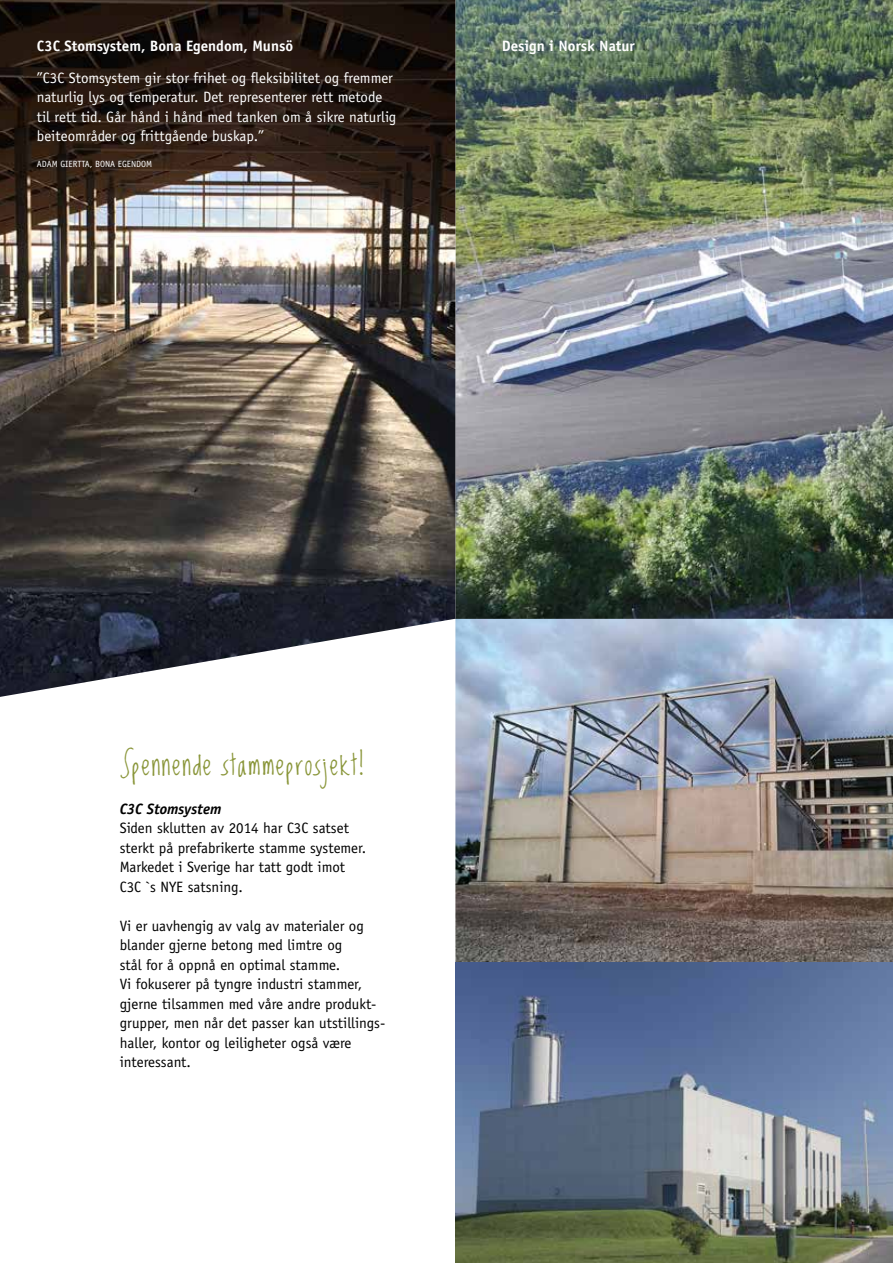
<style>
.page{position:relative;width:893px;height:1263px;background:#fff}
.page>*{position:absolute;margin:0;border:0;box-sizing:border-box;transform-origin:0 0}
.t1{font:25.5px "Lovedbythe King";letter-spacing:.06em;color:#8a963a}
.t2{font:15px/19.5px "Officina Sans";color:#000}
.t3{font:15px/19.5px "Officina Sans";color:#fff}
.t4{font:700 15px "Officina Sans";color:#fff}
.t5{font:italic 700 15px "Officina Sans";color:#000}
.t6{font:9px "Officina Sans";color:#fff}
</style>
<div class="page">
<img style="left:455px;top:0;width:438px;height:619px">
<img style="left:455px;top:619px;width:438px;height:344px">
<img style="left:0;top:0;width:455px;height:697px">
<img style="left:455px;top:963px;width:438px;height:300px">
<p class="t4" style="left:37px;top:36px;width:258px">C3C Stomsystem, Bona Egendom, Munsö</p>
<p class="t4" style="left:502px;top:36px;width:135px">Design i Norsk Natur</p>
<p class="t3" style="left:37px;top:68px;width:361px">”C3C Stomsystem gir stor frihet og fleksibilitet og fremmer naturlig lys og temperatur. Det representerer rett metode til rett tid. Går hånd i hånd med tanken om å sikre naturlig beiteområder og frittgående buskap.”</p>
<p class="t6" style="left:37px;top:159px;width:117px">ADAM GIERTTA, BONA EGENDOM</p>
<h1 class="t1" style="left:120px;top:751px;width:247px">Spennende stammeprosjekt!</h1>
<p class="t5" style="left:120px;top:799px;width:103px">C3C Stomsystem</p>
<p class="t2" style="left:120px;top:818px;width:248px">Siden sklutten av 2014 har C3C satset sterkt på prefabrikerte stamme systemer.<br>Markedet i Sverige har tatt godt imot C3C `s NYE satsning.</p>
<p class="t2" style="left:120px;top:916px;width:267px">Vi er uavhengig av valg av materialer og blander gjerne betong med limtre og<br>stål for å oppnå en optimal stamme.<br>Vi fokuserer på tyngre industri stammer, gjerne tilsammen med våre andre produkt&shy;grupper, men når det passer kan utstillings&shy;haller, kontor og leiligheter også være interessant.</p>
</div>
